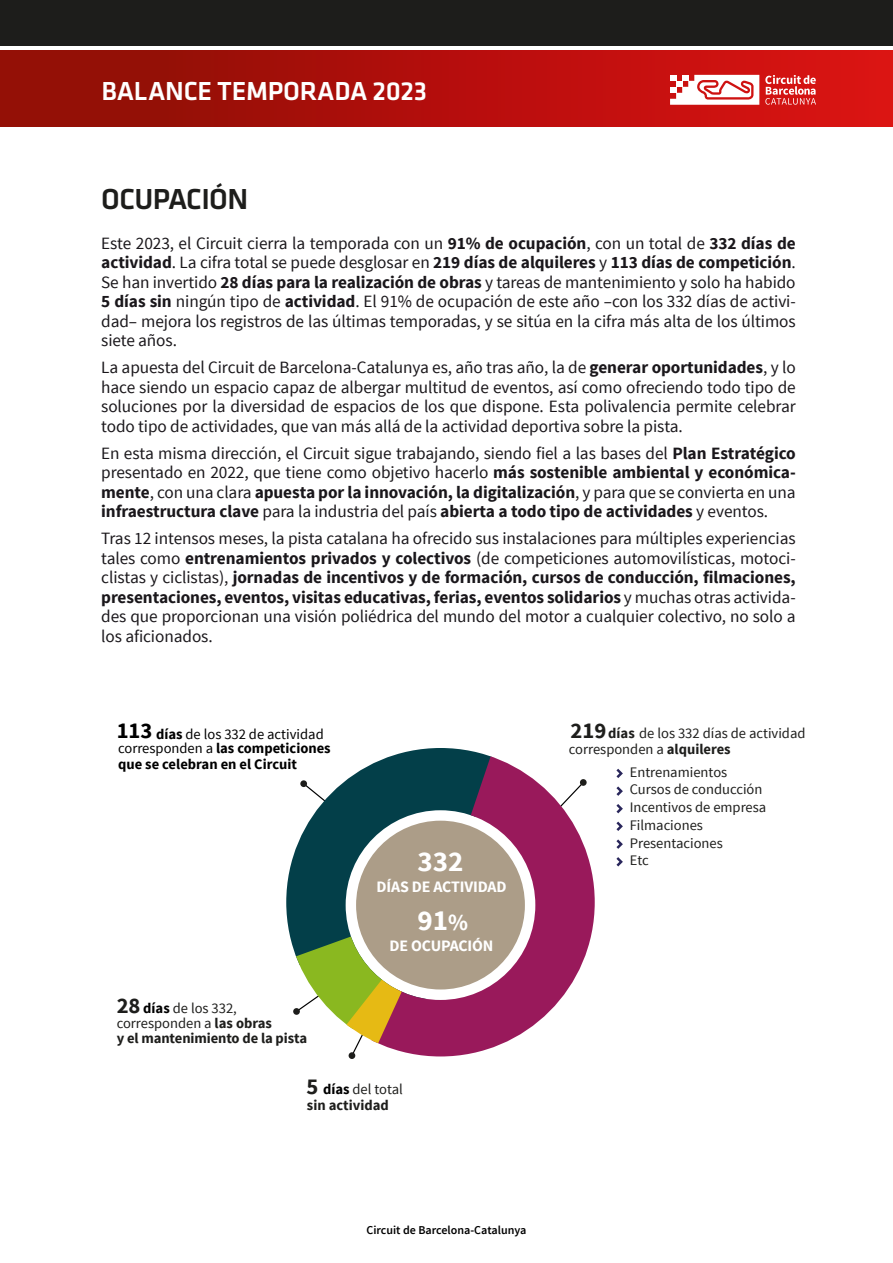
<style>
.page{position:relative;width:893px;height:1263px;background:#fff}
.page>*{position:absolute;margin:0;border:0;box-sizing:border-box;transform-origin:0 0}
.t1{font:500 30px "Klavika";letter-spacing:-.02em;color:#1d1d1b}
.t2{font:700 28.95px "Source Sans Pro";color:#fff}
.t3{font:500 27px "Klavika";letter-spacing:-.01em;color:#fff}
.t4{font:17.25px/19.5px "Source Sans Pro";letter-spacing:-.005em;color:#1a171b;text-align:justify}
.t5{font:700 15.9px "Source Sans Pro";letter-spacing:-.01em;color:#fff}
.t6{font:14.55px/17.9px "Source Sans Pro";color:#1e1e1c}
.t7{font:700 14.55px/15.1px "Source Sans Pro";color:#000}
.t8{font:700 14.55px/15.3px "Source Sans Pro";letter-spacing:-.01em;color:#1e1e1c}
.t9{font:600 12px "Source Sans Pro";color:#000}
.s1{font-weight:700}
.s2{font-size:22.5px}
.s3{font-weight:400}
.s4{color:#000}
.s5{font-size:23.25px}
.s6{font-weight:700;font-size:22.5px}
.s7{font-weight:700;color:#000}
</style>
<div class="page">
<div style="left:0;top:50px;width:893px;height:77px;background:linear-gradient(to right,#8b0e04,#dd1214)"></div>
<svg style="left:765px;top:75px;width:51px;height:30px;background:#e05958"></svg>
<svg style="left:670px;top:75px;width:89px;height:30px"></svg>
<div style="left:0;top:0;width:893px;height:46px;background:#1d1d1b"></div>
<div style="left:349px;top:1052px;width:6px;height:7px;background:#1d1d1b;border-radius:50%"></div>
<svg style="left:286px;top:772px;width:71px;height:130px;fill:#033f49"></svg>
<svg style="left:357px;top:748px;width:238px;height:308px"></svg>
<svg style="left:286px;top:902px;width:157px;height:155px"></svg>
<div style="left:356px;top:821px;width:169px;height:168px;background:#ac9d88;border-radius:50%"></div>
<svg style="left:616px;top:769px;width:7px;height:9px"></svg>
<svg style="left:616px;top:786px;width:7px;height:10px"></svg>
<svg style="left:616px;top:804px;width:7px;height:9px"></svg>
<svg style="left:616px;top:821px;width:7px;height:10px"></svg>
<svg style="left:616px;top:839px;width:7px;height:10px"></svg>
<svg style="left:616px;top:857px;width:7px;height:9px"></svg>
<h3 class="t3" style="left:101px;top:77px;width:327px">BALANCE TEMPORADA 2023</h3>
<h1 class="t1" style="left:101px;top:183px;width:149px">OCUPACIÓN</h1>
<p class="t4" style="left:101px;top:234px;width:696px">Este 2023, el Circuit cierra la temporada con un <span class="s1">91% de ocupación</span>, con un total de <span class="s1">332 días de actividad</span>. La cifra total se puede desglosar en <span class="s1">219 días de alquileres</span> y <span class="s1">113 días de competición</span>.<br>Se han invertido <span class="s1">28 días para la realización de obras</span> y tareas de mantenimiento y solo ha habido <span class="s1">5 días sin</span> ningún tipo de <span class="s1">actividad</span>. El 91% de ocupación de este año –con los 332 días de activi&shy;dad– mejora los registros de las últimas temporadas, y se sitúa en la cifra más alta de los últimos siete años.</p>
<p class="t4" style="left:101px;top:358px;width:696px">La apuesta del Circuit de Barcelona-Catalunya es, año tras año, la de <span class="s1">generar oportunidades</span>, y lo hace siendo un espacio capaz de albergar multitud de eventos, así como ofreciendo todo tipo de soluciones por la diversidad de espacios de los que dispone. Esta polivalencia permite celebrar todo tipo de actividades, que van más allá de la actividad deportiva sobre la pista.</p>
<p class="t4" style="left:101px;top:444px;width:696px">En esta misma dirección, el Circuit sigue trabajando, siendo fiel a las bases del <span class="s1">Plan Estratégico </span>presentado en 2022, que tiene como objetivo hacerlo <span class="s1">más sostenible ambiental y económica&shy;mente</span>, con una clara <span class="s1">apuesta por la innovación, la digitalización</span>, y para que se convierta en una <span class="s1">infraestructura clave</span> para la industria del país <span class="s1">abierta a todo tipo de actividades</span> y eventos.</p>
<p class="t4" style="left:101px;top:529px;width:696px">Tras 12 intensos meses, la pista catalana ha ofrecido sus instalaciones para múltiples experiencias tales como <span class="s1">entrenamientos privados y colectivos</span> (de competiciones automovilísticas, motoci&shy;clistas y ciclistas), <span class="s1">jornadas de incentivos y de formación, cursos de conducción, filmaciones, presentaciones, eventos, visitas educativas, ferias, eventos solidarios</span> y muchas otras activida&shy;des que proporcionan una visión poliédrica del mundo del motor a cualquier colectivo, no solo a los aficionados.</p>
<p class="t7" style="left:117px;top:727px;width:215px"><span class="s2">113</span> días <span class="s3">de los 332 de actividad corresponden a</span> las competiciones que se celebran en el Circuit</p>
<p class="t8" style="left:117px;top:1001px;width:192px"><span class="s2">28</span> <span class="s4">días</span> <span class="s3">de los 332, corresponden a</span> las obras<br>y el mantenimiento de la pista</p>
<h2 class="t2" style="left:417px;top:843px;width:47px">332</h2>
<p class="t5" style="left:377px;top:877px;width:132px">DÍAS DE ACTIVIDAD</p>
<h2 class="t2" style="left:417px;top:902px;width:52px">91<span class="s5">%</span></h2>
<p class="t5" style="left:390px;top:936px;width:105px">DE OCUPACIÓN</p>
<p class="t6" style="left:306px;top:1080px;width:98px"><span class="s6">5</span> <span class="s7">días</span> del total</p>
<p class="t8" style="left:307px;top:1098px;width:83px">sin actividad</p>
<p class="t6" style="left:570px;top:724px;width:237px"><span class="s6">219</span><span class="s1">días</span> de los 332 días de actividad</p>
<p class="t6" style="left:630px;top:763px;width:138px">Entrenamientos<br>Cursos de conducción<br>Incentivos de empresa<br>Filmaciones<br>Presentaciones<br>Etc</p>
<p class="t6" style="left:569px;top:741px;width:163px">corresponden a <span class="s1">alquileres</span></p>
<p class="t9" style="left:367px;top:1222px;width:161px">Circuit de Barcelona-Catalunya</p>
</div>
